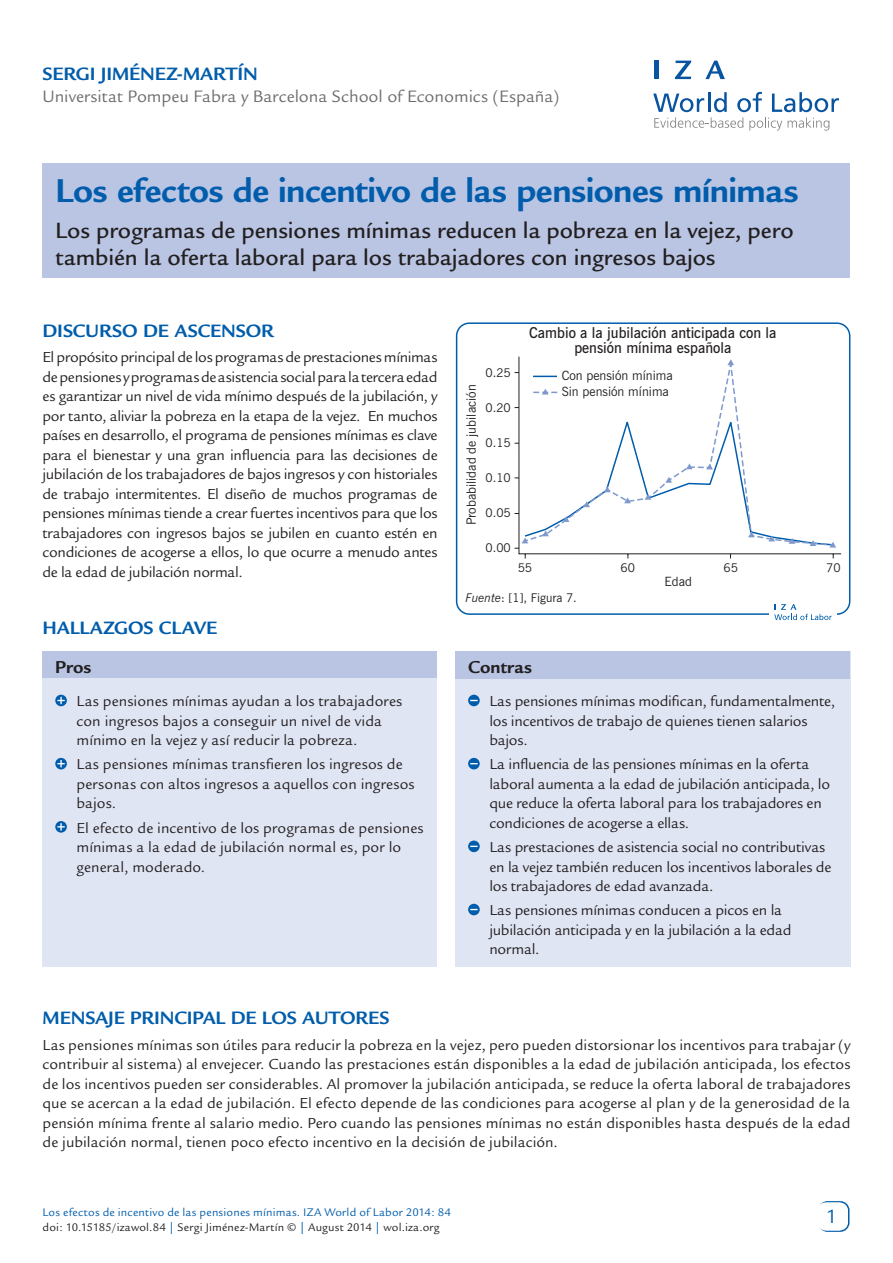
<style>
.page{position:relative;width:893px;height:1263px;background:#fff}
.page>*{position:absolute;margin:0;border:0;box-sizing:border-box;transform-origin:0 0}
.Cover__Title{font:700 36px "Legacy Sans";letter-spacing:-.015em;color:#015dab}
.Cover__Subtitle{font:500 24px/27px "Legacy Sans";color:#231f20}
.t1{font:21px "Legacy Sans";color:#015dab}
.Main__A_Level_Headin{font:700 19.5px "Legacy Sans";letter-spacing:-.005em;color:#015dab}
.Cover__AuthorName{font:700 19.5px "Legacy Sans";letter-spacing:-.01em;color:#015dab}
.Cover__Pro_Con_Heade{font:700 18.75px "Legacy Sans";color:#231f20}
.Cover__Affiliation{font:18px "Legacy Sans";color:#6c6d70}
.Main__Bodytext{font:15.75px/19.5px "Legacy Sans";letter-spacing:-.005em;color:#231f20;text-align:justify}
.Cover__Pro_Con_Bulle{font:15.75px/19.5px "Legacy Sans";letter-spacing:-.005em;color:#231f20}
.t2{font:600 15px/15px "News Gothic BT";color:#231f20;text-align:center;scale:.96 1}
.t3{font:12.75px/16px "News Gothic BT";color:#231f20}
.t4{font:12px "Legacy Sans";letter-spacing:.015em;color:#231f20}
.Cover_Footer{font:12px "Legacy Sans";letter-spacing:.015em;color:#015dab}
.t5{font:12px "News Gothic BT";color:#231f20}
.s1{font-style:italic}
.s2{color:#015dab}
</style>
<div class="page">
<div style="left:43px;top:163px;width:807px;height:115px;background:#b9c5e3"></div>
<div style="left:818px;top:1201px;width:31px;height:31px;border:2px solid #015dab;border-radius:9px"></div>
<div style="left:817px;top:1202px;width:30px;height:28px;background:#fff;border-radius:9px"></div>
<svg style="left:653px;top:92px;width:186px;height:39px"></svg>
<hr style="left:654px;top:61px;width:4px;height:18px;background:#0854a0">
<svg style="left:675px;top:61px;width:16px;height:18px"></svg>
<svg style="left:705px;top:61px;width:20px;height:18px"></svg>
<div style="left:455px;top:651px;width:395px;height:315px;background:#e0e5f3"></div>
<div style="left:455px;top:651px;width:395px;height:28px;background:#b9c5e3"></div>
<svg style="left:468px;top:695px;width:12px;height:11px"></svg>
<svg style="left:468px;top:758px;width:12px;height:11px"></svg>
<svg style="left:468px;top:840px;width:12px;height:12px"></svg>
<svg style="left:468px;top:904px;width:12px;height:11px"></svg>
<div style="left:43px;top:651px;width:394px;height:315px;background:#e0e5f3"></div>
<div style="left:43px;top:651px;width:394px;height:27px;background:#b9c5e3"></div>
<svg style="left:55px;top:695px;width:12px;height:11px"></svg>
<svg style="left:57px;top:697px;width:8px;height:7px"></svg>
<svg style="left:55px;top:758px;width:12px;height:11px"></svg>
<svg style="left:57px;top:760px;width:8px;height:7px"></svg>
<svg style="left:55px;top:821px;width:12px;height:12px"></svg>
<svg style="left:57px;top:823px;width:8px;height:7px"></svg>
<div style="left:456px;top:322px;width:394px;height:293px;border:2px solid #015dab;border-radius:13px"></div>
<svg style="left:518px;top:549px;width:324px;height:10px"></svg>
<svg style="left:515px;top:356px;width:321px;height:193px"></svg>
<div style="left:769px;top:599px;width:68px;height:27px;background:#fff"></div>
<svg style="left:774px;top:604px;width:58px;height:16px"></svg>
<p class="Cover__AuthorName" style="left:43px;top:63px;width:217px">SERGI JIMÉNEZ-MARTÍN</p>
<p class="Cover__Affiliation" style="left:43px;top:86px;width:518px">Universitat Pompeu Fabra y Barcelona School of Economics (España)</p>
<p class="Cover__Title" style="left:55px;top:170px;width:745px">Los efectos de incentivo de las pensiones mínimas</p>
<p class="Cover__Subtitle" style="left:55px;top:217px;width:740px">Los programas de pensiones mínimas reducen la pobreza en la vejez, pero también la oferta laboral para los trabajadores con ingresos bajos</p>
<p class="Main__A_Level_Headin" style="left:43px;top:319px;width:233px">DISCURSO DE ASCENSOR</p>
<p class="Main__Bodytext" style="left:43px;top:348px;width:397px">El propósito principal de los programas de prestaciones mínimas de pensiones y programas de asistencia social para la tercera edad es garantizar un nivel de vida mínimo después de la jubilación, y por tanto, aliviar la pobreza en la etapa de la vejez. En muchos países en desarrollo, el programa de pensiones mínimas es clave para el bienestar y una gran influencia para las decisiones de jubilación de los trabajadores de bajos ingresos y con historiales de trabajo intermitentes. El diseño de muchos programas de pensiones mínimas tiende a crear fuertes incentivos para que los trabajadores con ingresos bajos se jubilen en cuanto estén en condiciones de acogerse a ellos, lo que ocurre a menudo antes de la edad de jubilación normal.</p>
<p class="Main__A_Level_Headin" style="left:43px;top:617px;width:176px">HALLAZGOS CLAVE</p>
<p class="t3" style="left:463px;top:525px;width:142px;rotate:-90deg">Probabilidad de jubilación</p>
<p class="t5" style="left:486px;top:366px;width:27px">0.25</p>
<p class="t5" style="left:486px;top:401px;width:27px">0.20</p>
<p class="t5" style="left:486px;top:436px;width:27px">0.15</p>
<p class="t5" style="left:486px;top:471px;width:27px">0.10</p>
<p class="t5" style="left:486px;top:506px;width:27px">0.05</p>
<p class="t5" style="left:486px;top:541px;width:27px">0.00</p>
<p class="t2" style="left:529px;top:325px;width:259px">Cambio a la jubilación anticipada con la pensión mínima española</p>
<p class="t3" style="left:562px;top:368px;width:113px">Con pensión mínima<br>Sin pensión mínima</p>
<p class="t5" style="left:518px;top:560px;width:16px">55</p>
<p class="t5" style="left:621px;top:560px;width:16px">60</p>
<p class="t5" style="left:723px;top:560px;width:16px">65</p>
<p class="t3" style="left:665px;top:573px;width:29px">Edad</p>
<p class="t5" style="left:465px;top:590px;width:113px"><span class="s1">Fuente</span>: [1], Figura 7.</p>
<p class="t5" style="left:826px;top:560px;width:16px">70</p>
<p class="Cover__Pro_Con_Heade" style="left:55px;top:657px;width:38px">Pros</p>
<p class="Cover__Pro_Con_Bulle" style="left:77px;top:692px;width:327px">Las pensiones mínimas ayudan a los trabajadores con ingresos bajos a conseguir un nivel de vida mínimo en la vejez y así reducir la pobreza.</p>
<p class="Cover__Pro_Con_Bulle" style="left:77px;top:755px;width:340px">Las pensiones mínimas transfieren los ingresos de personas con altos ingresos a aquellos con ingresos bajos.</p>
<p class="Cover__Pro_Con_Bulle" style="left:77px;top:818px;width:349px">El efecto de incentivo de los programas de pensiones mínimas a la edad de jubilación normal es, por lo general, moderado.</p>
<p class="Cover__Pro_Con_Heade" style="left:468px;top:657px;width:65px">Contras</p>
<p class="Cover__Pro_Con_Bulle" style="left:489px;top:692px;width:347px">Las pensiones mínimas modifican, fundamentalmente, los incentivos de trabajo de quienes tienen salarios bajos.</p>
<p class="Cover__Pro_Con_Bulle" style="left:489px;top:755px;width:342px">La influencia de las pensiones mínimas en la oferta laboral aumenta a la edad de jubilación anticipada, lo que reduce la oferta laboral para los trabajadores en condiciones de acogerse a ellas.</p>
<p class="Cover__Pro_Con_Bulle" style="left:489px;top:837px;width:344px">Las prestaciones de asistencia social no contributivas en la vejez también reducen los incentivos laborales de los trabajadores de edad avanzada.</p>
<p class="Cover__Pro_Con_Bulle" style="left:489px;top:901px;width:304px">Las pensiones mínimas conducen a picos en la jubilación anticipada y en la jubilación a la edad normal.</p>
<p class="Main__A_Level_Headin" style="left:43px;top:1007px;width:349px">MENSAJE PRINCIPAL DE LOS AUTORES</p>
<p class="Main__Bodytext" style="left:43px;top:1035px;width:809px">Las pensiones mínimas son útiles para reducir la pobreza en la vejez, pero pueden distorsionar los incentivos para trabajar (y contribuir al sistema) al envejecer. Cuando las prestaciones están disponibles a la edad de jubilación anticipada, los efectos de los incentivos pueden ser considerables. Al promover la jubilación anticipada, se reduce la oferta laboral de trabajadores que se acercan a la edad de jubilación. El efecto depende de las condiciones para acogerse al plan y de la generosidad de la pensión mínima frente al salario medio. Pero cuando las pensiones mínimas no están disponibles hasta después de la edad de jubilación normal, tienen poco efecto incentivo en la decisión de jubilación.</p>
<p class="Cover_Footer" style="left:43px;top:1206px;width:410px">Los efectos de incentivo de las pensiones mínimas. IZA World of Labor 2014: 84</p>
<p class="t4" style="left:43px;top:1221px;width:399px">doi: 10.15185/izawol.84 <span class="s2">|</span> Sergi Jiménez-Martín © <span class="s2">|</span> August 2014 <span class="s2">|</span> wol.iza.org</p>
<p class="t1" style="left:826px;top:1204px;width:13px">1</p>
<p class="t1" style="left:828px;top:1205px;width:13px">2</p>
</div>
